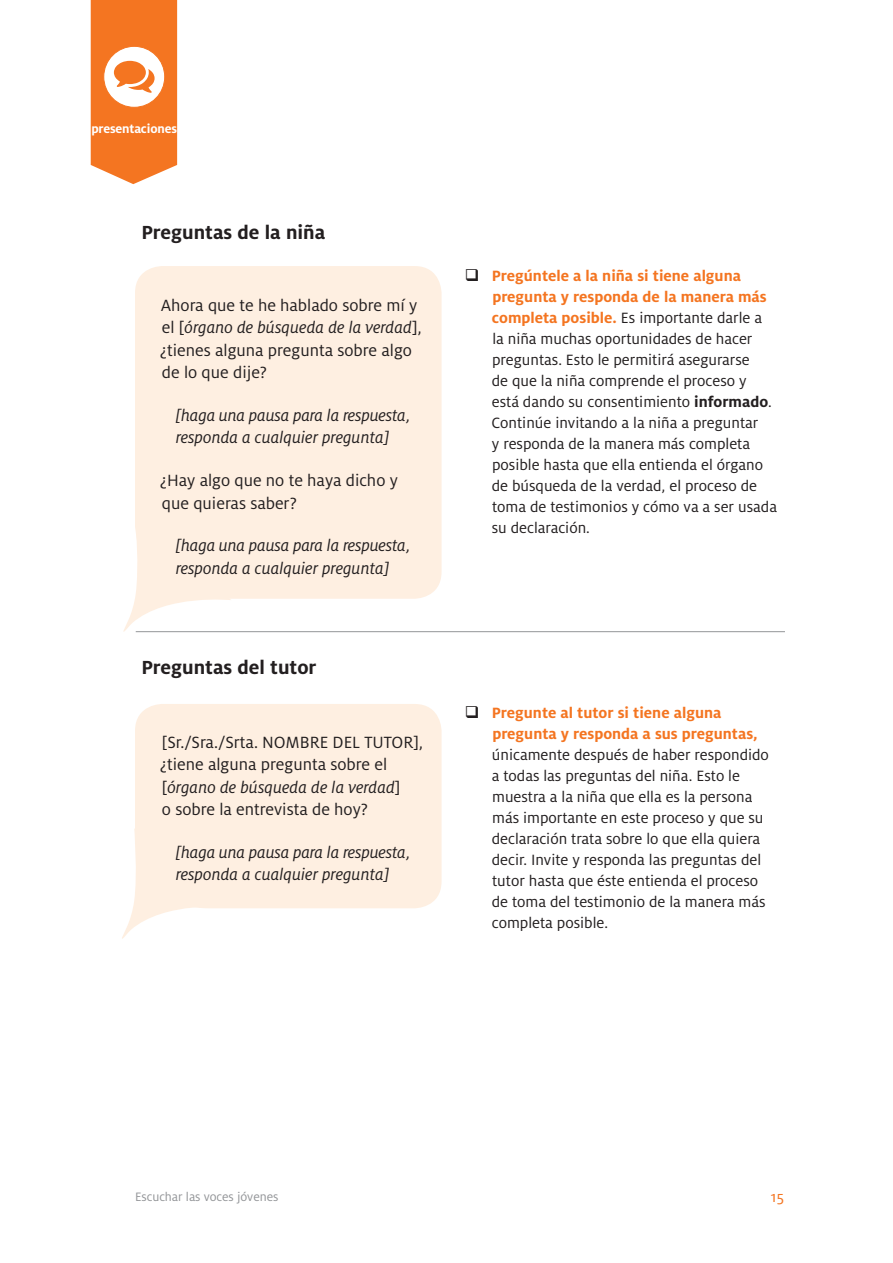
<style>
.page{position:relative;width:893px;height:1263px;background:#fff}
.page>*{position:absolute;margin:0;border:0;box-sizing:border-box;transform-origin:0 0}
.B_head{font:700 21px "Milo OT";color:#231f20}
.bubble_text{font:18px/22.5px "Milo OT";color:#231f20}
.bubble_text_indent_i{font:italic 18px/22.5px "Milo OT";letter-spacing:-.015em;color:#231f20}
.t1{font:16.5px/21px "Milo OT";color:#231f20}
.t2{font:16.5px "Milo OT";color:#f47521}
.t3{font:13.5px "Milo OT";color:#939598}
.t4{font:700 13.5px "Milo OT";letter-spacing:-.01em;color:#fff}
.s1{font-style:italic}
.s2{font-weight:700;color:#f47521}
.s3{font-weight:700}
</style>
<div class="page">
<div style="left:135px;top:266px;width:307px;height:333px;background:#feefe1"></div>
<div style="left:135px;top:704px;width:307px;height:204px;background:#feefe1"></div>
<svg style="left:123px;top:521px;width:108px;height:112px"></svg>
<svg style="left:122px;top:828px;width:108px;height:111px"></svg>
<hr style="left:136px;top:631px;width:649px;height:1px;background:#939598">
<svg style="left:91px;top:0;width:86px;height:184px"></svg>
<p class="t4" style="left:91px;top:121px;width:87px">presentaciones</p>
<p class="B_head" style="left:141px;top:220px;width:185px">Preguntas de la niña</p>
<p class="bubble_text" style="left:160px;top:294px;width:263px">Ahora que te he hablado sobre mí y el [<span class="s1">órgano de búsqueda de la verdad</span>], ¿tienes alguna pregunta sobre algo de lo que dije?</p>
<p class="bubble_text_indent_i" style="left:176px;top:404px;width:236px">[haga una pausa para la respuesta, responda a cualquier pregunta]</p>
<p class="bubble_text" style="left:160px;top:469px;width:239px">¿Hay algo que no te haya dicho y que quieras saber?</p>
<p class="bubble_text_indent_i" style="left:176px;top:535px;width:236px">[haga una pausa para la respuesta, responda a cualquier pregunta]</p>
<p class="B_head" style="left:141px;top:655px;width:177px">Preguntas del tutor</p>
<p class="bubble_text" style="left:160px;top:731px;width:265px">[Sr./Sra./Srta. NOMBRE DEL TUTOR], ¿tiene alguna pregunta sobre el [<span class="s1">órgano de búsqueda de la verdad</span>]<br>o sobre la entrevista de hoy?</p>
<p class="bubble_text_indent_i" style="left:176px;top:841px;width:236px">[haga una pausa para la respuesta, responda a cualquier pregunta]</p>
<p class="t1" style="left:491px;top:265px;width:287px"><span class="s2">Pregúntele a la niña si tiene alguna pregunta y responda de la manera más completa posible.</span> Es importante darle a la niña muchas oportunidades de hacer preguntas. Esto le permitirá asegurarse<br>de que la niña comprende el proceso y está dando su consentimiento <span class="s3">informado</span>.<br>Continúe invitando a la niña a preguntar<br>y responda de la manera más completa posible hasta que ella entienda el órgano de búsqueda de la verdad, el proceso de toma de testimonios y cómo va a ser usada su declaración.</p>
<p class="t1" style="left:492px;top:702px;width:279px"><span class="s2">Pregunte al tutor si tiene alguna pregunta y responda a sus preguntas, </span>únicamente después de haber respondido a todas las preguntas del niña. Esto le muestra a la niña que ella es la persona más importante en este proceso y que su declaración trata sobre lo que ella quiera decir. Invite y responda las preguntas del tutor hasta que éste entienda el proceso de toma del testimonio de la manera más completa posible.</p>
<p class="t3" style="left:135px;top:1189px;width:145px">Escuchar las voces jóvenes</p>
<p class="t2" style="left:771px;top:1188px;width:15px">15</p>
</div>
